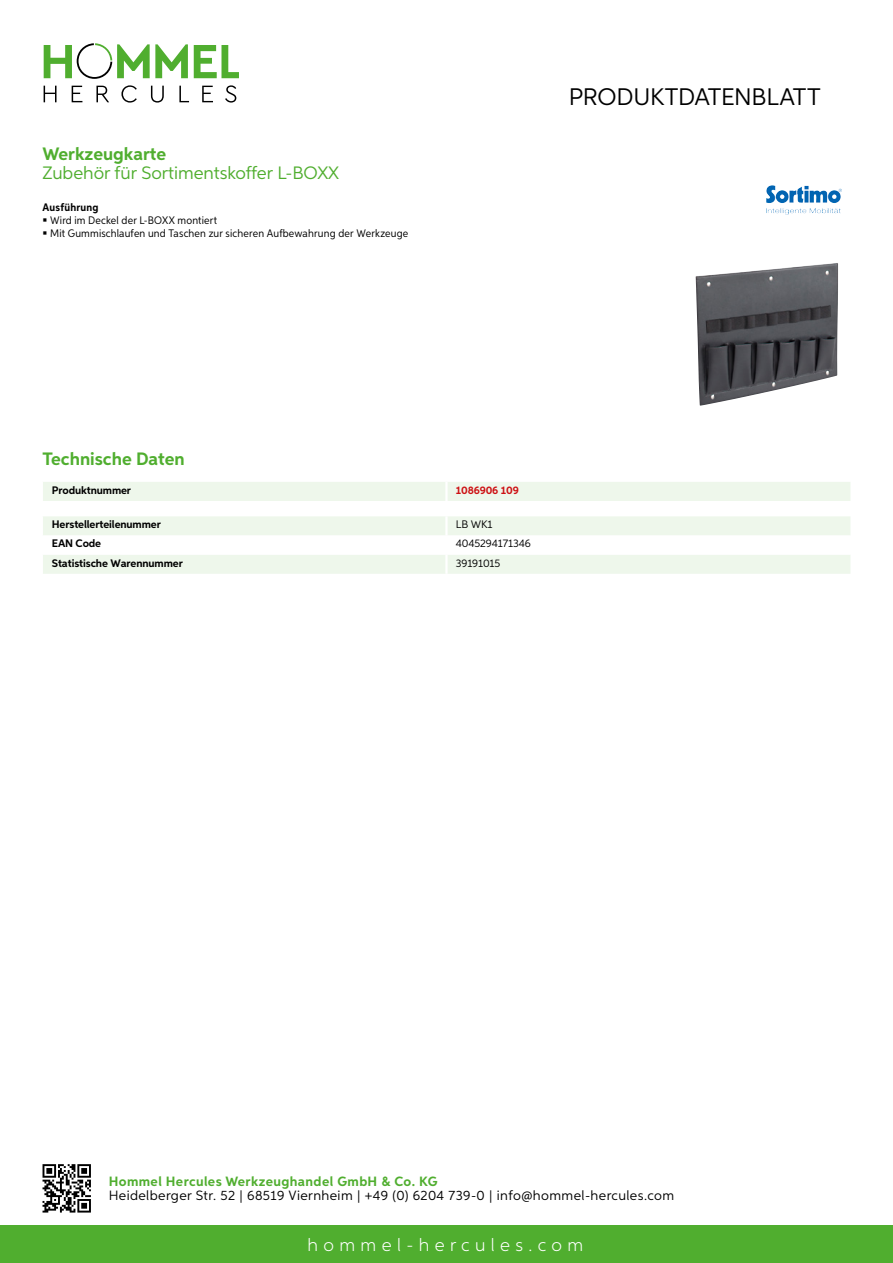
<style>
.page{position:relative;width:893px;height:1263px;background:#fff}
.page>*{position:absolute;margin:0;border:0;box-sizing:border-box;transform-origin:0 0}
.t1{font:24px "Aspira";letter-spacing:-.01em;color:#000}
.t2{font:18px "Aspira";color:#50ae2f}
.t3{font:700 18px "Aspira";color:#50ae2f}
.t4{font:300 18px "Aspira";letter-spacing:.3em;color:#fff}
.t5{font:13.5px "Aspira";letter-spacing:.03em;color:#000}
.t6{font:700 13.5px "Aspira";letter-spacing:.03em;color:#50ae2f}
.t7{font:10.95px/12.8px "Aspira Nar";letter-spacing:.015em;color:#000}
.t8{font:700 10.95px "Aspira";letter-spacing:-.01em;color:#000}
.t9{font:10.95px "Aspira";letter-spacing:-.01em;color:#000}
.t10{font:700 10.95px "Aspira";letter-spacing:-.01em;color:#cd1013}
.t11{font:700 10.95px "Aspira Nar";letter-spacing:.02em;color:#000}
</style>
<div class="page">
<div style="left:0;top:1226px;width:893px;height:37px;background:#50ae2f"></div>
<svg style="left:43px;top:1164px;width:48px;height:48px"></svg>
<svg style="left:194px;top:45px;width:45px;height:33px"></svg>
<svg style="left:44px;top:43px;width:144px;height:36px"></svg>
<svg style="left:44px;top:86px;width:13px;height:16px"></svg>
<svg style="left:72px;top:86px;width:10px;height:16px"></svg>
<svg style="left:96px;top:86px;width:13px;height:16px"></svg>
<svg style="left:121px;top:85px;width:16px;height:18px"></svg>
<svg style="left:151px;top:86px;width:13px;height:17px"></svg>
<svg style="left:179px;top:86px;width:10px;height:16px"></svg>
<svg style="left:202px;top:86px;width:11px;height:16px"></svg>
<svg style="left:225px;top:85px;width:11px;height:18px"></svg>
<div style="left:43px;top:482px;width:807px;height:19px;background:#eef7eb"></div>
<hr style="left:445px;top:482px;width:3px;height:19px;background:#fff">
<svg style="left:43px;top:516px;width:807px;height:58px"></svg>
<hr style="left:445px;top:555px;width:3px;height:19px;background:#fff">
<img style="left:696px;top:263px;width:142px;height:143px">
<img style="left:766px;top:185px;width:43px;height:18px">
<h2 class="t3" style="left:43px;top:142px;width:125px">Werkzeugkarte</h2>
<h2 class="t2" style="left:43px;top:162px;width:298px">Zubehör für Sortimentskoffer L-BOXX</h2>
<p class="t11" style="left:43px;top:201px;width:58px">Ausführung</p>
<p class="t7" style="left:50px;top:214px;width:360px">Wird im Deckel der L-BOXX montiert<br>Mit Gummischlaufen und Taschen zur sicheren Aufbewahrung der Werkzeuge</p>
<h1 class="t1" style="left:569px;top:82px;width:253px">Produktdatenblatt</h1>
<h2 class="t3" style="left:43px;top:448px;width:144px">Technische Daten</h2>
<p class="t8" style="left:52px;top:483px;width:81px">Produktnummer</p>
<p class="t10" style="left:456px;top:483px;width:64px">1086906 109</p>
<p class="t8" style="left:52px;top:518px;width:111px">Herstellerteilenummer</p>
<p class="t9" style="left:456px;top:518px;width:38px">LB WK1</p>
<p class="t8" style="left:52px;top:537px;width:51px">EAN Code</p>
<p class="t9" style="left:456px;top:537px;width:76px">4045294171346</p>
<p class="t8" style="left:52px;top:556px;width:132px">Statistische Warennummer</p>
<p class="t9" style="left:456px;top:556px;width:46px">39191015</p>
<p class="t6" style="left:109px;top:1172px;width:330px">Hommel Hercules Werkzeughandel GmbH &amp; Co. KG</p>
<p class="t5" style="left:109px;top:1187px;width:567px">Heidelberger Str. 52 | 68519 Viernheim | +49 (0) 6204 739-0 | info@hommel-hercules.com</p>
<h2 class="t4" style="left:307px;top:1234px;width:277px">hommel-hercules.com</h2>
</div>
